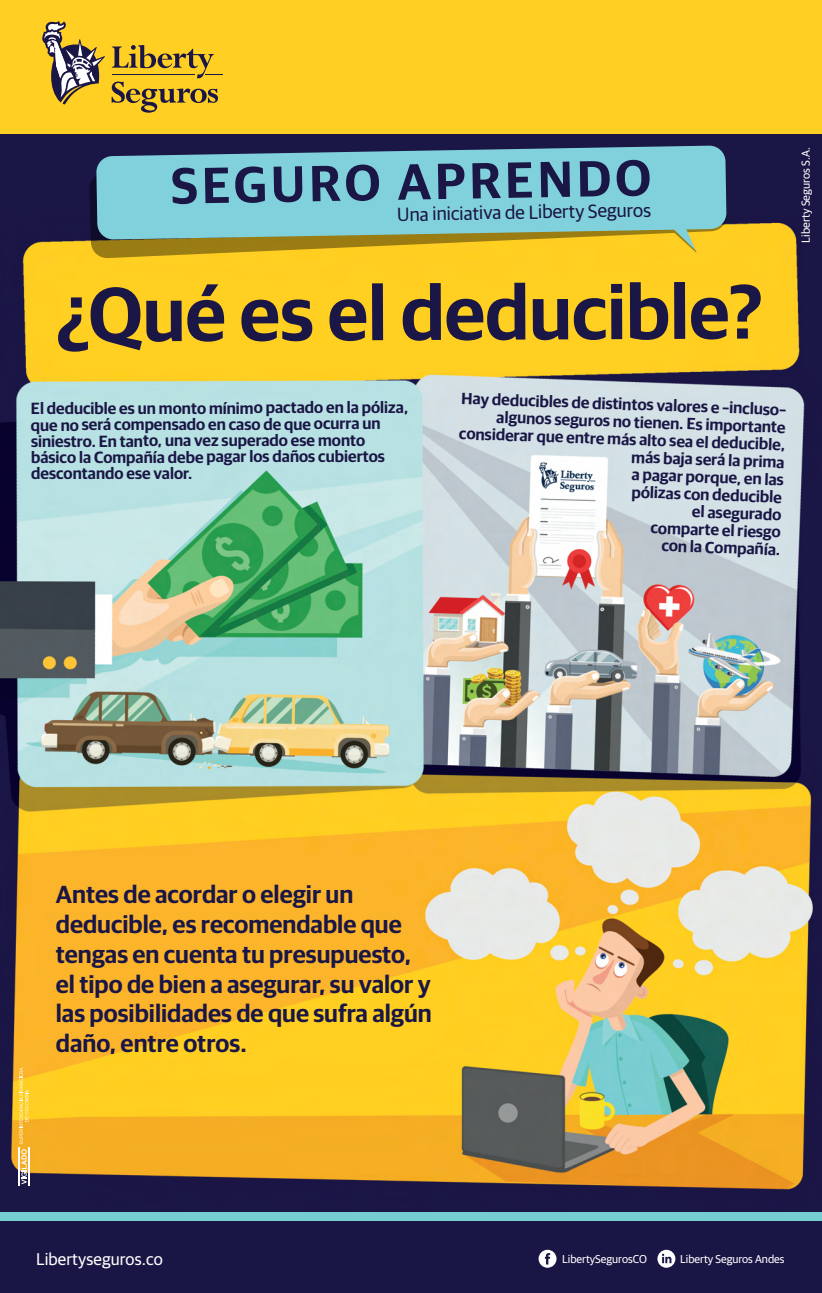
<style>
.page{position:relative;width:822px;height:1293px;background:#fff}
.page>*{position:absolute;margin:0;border:0;box-sizing:border-box;transform-origin:0 0}
.t1{font:600 76.88px "Guardian Sans";letter-spacing:-.005em;color:#1a1645}
.t2{font:600 50.88px "Guardian Sans";color:#1a1645}
.t3{font:600 24.75px/29.8px "Guardian Sans";color:#1a1645}
.t4{font:19.12px "Guardian Sans";color:#1a1645}
.t5{font:17px "Guardian Sans";letter-spacing:.005em;color:#fff}
.t6{font:600 16.25px/17.5px "Guardian Sans";letter-spacing:-.005em;color:#1a1645}
.t7{font:11.62px "Guardian Sans";color:#fff}
.t8{font:11.38px "Guardian Sans";letter-spacing:-.005em;color:#fff}
</style>
<div class="page">
<div style="left:0;top:131px;width:822px;height:1110px;background:#1a1645"></div>
<img style="left:0;top:222px;width:813px;height:968px">
<div style="left:0;top:0;width:822px;height:134px;background:#ffcf23"></div>
<svg style="left:42px;top:21px;width:63px;height:83px"></svg>
<svg style="left:112px;top:45px;width:111px;height:68px"></svg>
<svg style="left:89px;top:176px;width:638px;height:82px;background:#dab120"></svg>
<svg style="left:96px;top:145px;width:630px;height:105px;background:#84beb6"></svg>
<div style="left:0;top:1220px;width:822px;height:72px;background:#191645"></div>
<div style="left:0;top:1211px;width:822px;height:9px;background:#75ccd1"></div>
<svg style="left:538px;top:1249px;width:18px;height:18px"></svg>
<svg style="left:657px;top:1249px;width:18px;height:18px"></svg>
<hr style="left:18px;top:1147px;width:1px;height:38px;background:#fff">
<svg style="left:19px;top:1067px;width:9px;height:117px"></svg>
<hr style="left:29px;top:1147px;width:1px;height:38px;background:#fff">
<h2 class="t2" style="left:170px;top:149px;width:481px;rotate:-1deg">SEGURO APRENDO</h2>
<p class="t4" style="left:397px;top:200px;width:255px;rotate:-1deg">Una iniciativa de Liberty Seguros</p>
<h1 class="t1" style="left:56px;top:257px;width:708px">¿Qué es el deducible?</h1>
<p class="t7" style="left:797px;top:243px;width:97px;rotate:-90deg">Liberty Seguros S.A.</p>
<p class="t6" style="left:31px;top:398px;width:379px;line-height:16.4px">El deducible es un monto mínimo pactado en la póliza, que no será compensado en caso de que ocurra un siniestro. En tanto, una vez superado ese monto básico la Compañía debe pagar los daños cubiertos descontando ese valor.</p>
<p class="t6" style="left:461px;top:388px;width:328px;text-align:right;rotate:2deg">Hay deducibles de distintos valores e –incluso– algunos seguros no tienen. Es importante considerar que entre más alto sea el deducible, más baja será la prima<br>a pagar porque, en las<br>pólizas con deducible<br>el asegurado<br>comparte el riesgo<br>con la Compañía.</p>
<h3 class="t3" style="left:56px;top:877px;width:377px">Antes de acordar o elegir un deducible, es recomendable que tengas en cuenta tu presupuesto, el tipo de bien a asegurar, su valor y las posibilidades de que sufra algún daño, entre otros.</h3>
<p class="t5" style="left:36px;top:1247px;width:128px">Libertyseguros.co</p>
<p class="t8" style="left:562px;top:1250px;width:86px">LibertySegurosCO</p>
<p class="t8" style="left:680px;top:1250px;width:106px">Liberty Seguros Andes</p>
</div>
